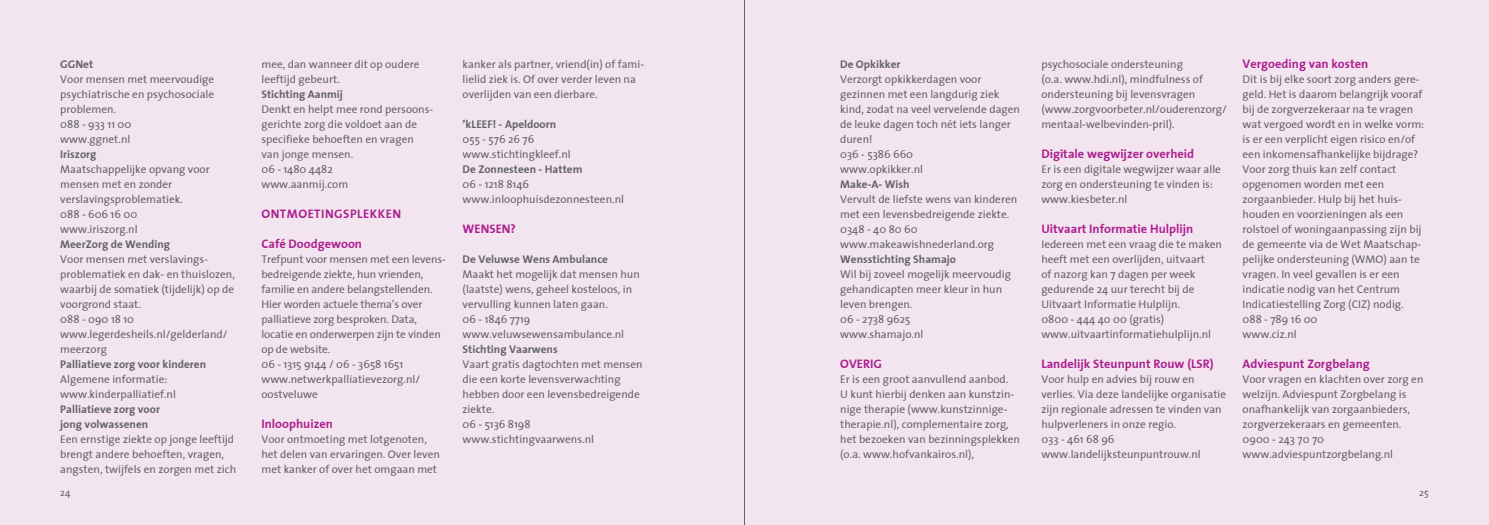
<style>
.page{position:relative;width:1489px;height:525px;background:#fff}
.page>*{position:absolute;margin:0;border:0;box-sizing:border-box;transform-origin:0 0}
.plat_adressen{font:700 12.5px "The Sans";color:#ab208e}
.tussenkopje_met_stip{font:700 12.5px "The Sans";color:#ab208e}
.kopje{font:700 12.5px "The Sans";letter-spacing:.04em;color:#ab208e}
.tabel_lijn{font:11.25px/15px "The Sans";color:#636366}
.plat_adressen-2{font:11.25px/15px "The Sans";color:#636366}
.tabel_lijn-2{font:700 11.25px/15px "The Sans";color:#636366}
.plat_adressen-3{font:700 11.25px "The Sans";color:#636366}
.t1{font:10px "The Sans";color:#636366}
.s1{font-weight:700}
</style>
<div class="page">
<div style="left:744px;top:0;width:744px;height:524px;background:#f3e5f0"></div>
<div style="left:0;top:0;width:744px;height:524px;background:#f3e5f0"></div>
<hr style="left:744px;top:0;width:1px;height:524px;background:#636366">
<p class="tabel_lijn-2" style="left:60px;top:56px;width:35px">GGNet</p>
<p class="plat_adressen-2" style="left:60px;top:71px;width:155px;text-align:justify">Voor mensen met meervoudige psychiatrische en psychosociale problemen.</p>
<p class="plat_adressen-2" style="left:60px;top:116px;width:73px">088 - 933 11 00</p>
<p class="plat_adressen-2" style="left:60px;top:131px;width:72px">www.ggnet.nl</p>
<p class="tabel_lijn-2" style="left:60px;top:146px;width:38px">Iriszorg</p>
<p class="plat_adressen-2" style="left:60px;top:161px;width:151px">Maatschappelijke opvang voor mensen met en zonder verslavingsproblematiek.</p>
<p class="plat_adressen-2" style="left:60px;top:206px;width:78px">088 - 606 16 00</p>
<p class="plat_adressen-2" style="left:60px;top:221px;width:79px">www.iriszorg.nl</p>
<p class="tabel_lijn-2" style="left:60px;top:236px;width:111px">MeerZorg de Wending</p>
<p class="plat_adressen-2" style="left:60px;top:251px;width:176px">Voor mensen met verslavings&shy;problematiek en dak- en thuislozen, waarbij de somatiek (tijdelijk) op de voorgrond staat.</p>
<p class="plat_adressen-2" style="left:60px;top:311px;width:75px">088 - 090 18 10</p>
<p class="plat_adressen-2" style="left:60px;top:326px;width:169px">www.legerdesheils.nl/gelderland/ meerzorg</p>
<p class="tabel_lijn-2" style="left:60px;top:356px;width:147px">Palliatieve zorg voor kinderen</p>
<p class="tabel_lijn" style="left:60px;top:371px;width:108px">Algemene informatie:</p>
<p class="tabel_lijn" style="left:60px;top:386px;width:117px">www.kinderpalliatief.nl</p>
<p class="tabel_lijn-2" style="left:60px;top:401px;width:101px">Palliatieve zorg voor jong volwassenen</p>
<p class="tabel_lijn" style="left:60px;top:431px;width:177px">Een ernstige ziekte op jonge leeftijd brengt andere behoeften, vragen, angsten, twijfels en zorgen met zich</p>
<p class="tabel_lijn" style="left:261px;top:56px;width:159px">mee, dan wanneer dit op oudere leeftijd gebeurt.</p>
<p class="tabel_lijn-2" style="left:261px;top:86px;width:83px">Stichting Aanmij</p>
<p class="tabel_lijn" style="left:261px;top:101px;width:173px">Denkt en helpt mee rond persoons&shy;gerichte zorg die voldoet aan de specifieke behoeften en vragen van jonge mensen.</p>
<p class="tabel_lijn" style="left:261px;top:161px;width:73px">06 - 1480 4482</p>
<p class="tabel_lijn" style="left:261px;top:176px;width:88px">www.aanmij.com</p>
<p class="kopje" style="left:261px;top:203px;width:141px">ONTMOETINGSPLEKKEN</p>
<p class="plat_adressen" style="left:261px;top:233px;width:102px">Café Doodgewoon</p>
<p class="tabel_lijn" style="left:261px;top:251px;width:185px">Trefpunt voor mensen met een levens&shy;bedreigende ziekte, hun vrienden, familie en andere belangstellenden.<br>Hier worden actuele thema’s over palliatieve zorg besproken. Data, locatie en onderwerpen zijn te vinden op de website.</p>
<p class="tabel_lijn" style="left:261px;top:356px;width:143px">06 - 1315 9144 / 06 - 3658 1651</p>
<p class="tabel_lijn" style="left:261px;top:371px;width:160px">www.netwerkpalliatievezorg.nl/</p>
<p class="tabel_lijn" style="left:261px;top:386px;width:58px">oostveluwe</p>
<p class="plat_adressen" style="left:261px;top:413px;width:73px">Inloophuizen</p>
<p class="tabel_lijn" style="left:261px;top:431px;width:180px">Voor ontmoeting met lotgenoten, het delen van ervaringen. Over leven met kanker of over het omgaan met</p>
<p class="tabel_lijn" style="left:462px;top:56px;width:183px">kanker als partner, vriend(in) of fami&shy;lielid ziek is. Of over verder leven na overlijden van een dierbare.</p>
<p class="plat_adressen-3" style="left:462px;top:114px;width:95px">’kLEEF! - Apeldoorn</p>
<p class="plat_adressen-2" style="left:462px;top:131px;width:73px">055 - 576 26 76</p>
<p class="plat_adressen-2" style="left:462px;top:146px;width:110px">www.stichtingkleef.nl</p>
<p class="tabel_lijn-2" style="left:462px;top:161px;width:121px">De Zonnesteen - Hattem</p>
<p class="tabel_lijn" style="left:462px;top:176px;width:68px">06 - 1218 8146</p>
<p class="tabel_lijn" style="left:462px;top:191px;width:163px">www.inloophuisdezonnesteen.nl</p>
<p class="plat_adressen" style="left:462px;top:218px;width:55px">WENSEN?</p>
<p class="tabel_lijn-2" style="left:462px;top:251px;width:147px">De Veluwse Wens Ambulance</p>
<p class="tabel_lijn" style="left:462px;top:266px;width:179px">Maakt het mogelijk dat mensen hun (laatste) wens, geheel kosteloos, in vervulling kunnen laten gaan.</p>
<p class="tabel_lijn" style="left:462px;top:311px;width:69px">06 - 1846 7719</p>
<p class="tabel_lijn" style="left:462px;top:326px;width:163px">www.veluwsewensambulance.nl</p>
<p class="tabel_lijn-2" style="left:462px;top:341px;width:97px">Stichting Vaarwens</p>
<p class="tabel_lijn" style="left:462px;top:356px;width:181px">Vaart gratis dagtochten met mensen die een korte levensverwachting hebben door een levensbedreigende ziekte.</p>
<p class="tabel_lijn" style="left:462px;top:416px;width:70px">06 - 5136 8198</p>
<p class="tabel_lijn" style="left:462px;top:431px;width:133px">www.stichtingvaarwens.nl</p>
<p class="tabel_lijn-2" style="left:840px;top:56px;width:62px">De Opkikker</p>
<p class="tabel_lijn" style="left:840px;top:71px;width:181px">Verzorgt opkikkerdagen voor gezinnen met een langdurig ziek kind, zodat na veel vervelende dagen de leuke dagen toch nét iets langer duren!</p>
<p class="tabel_lijn" style="left:840px;top:146px;width:74px">036 - 5386 660</p>
<p class="tabel_lijn" style="left:840px;top:161px;width:84px">www.opkikker.nl<br><span class="s1">Make-A- Wish</span></p>
<p class="tabel_lijn" style="left:840px;top:191px;width:178px">Vervult de liefste wens van kinderen met een levensbedreigende ziekte.</p>
<p class="tabel_lijn" style="left:840px;top:221px;width:79px">0348 - 40 80 60</p>
<p class="tabel_lijn" style="left:840px;top:236px;width:155px">www.makeawishnederland.org</p>
<p class="tabel_lijn-2" style="left:840px;top:251px;width:117px">Wensstichting Shamajo</p>
<p class="tabel_lijn" style="left:840px;top:266px;width:172px">Wil bij zoveel mogelijk meervoudig gehandicapten meer kleur in hun leven brengen.</p>
<p class="tabel_lijn" style="left:840px;top:311px;width:72px">06 - 2738 9625</p>
<p class="tabel_lijn" style="left:840px;top:326px;width:85px">www.shamajo.nl</p>
<p class="plat_adressen" style="left:840px;top:353px;width:43px">OVERIG</p>
<p class="tabel_lijn" style="left:840px;top:371px;width:181px">Er is een groot aanvullend aanbod.<br>U kunt hierbij denken aan kunstzin&shy;nige therapie (www.kunstzinnige&shy;therapie.nl), complementaire zorg, het bezoeken van bezinningsplekken (o.a. www.hofvankairos.nl),</p>
<p class="tabel_lijn" style="left:1041px;top:56px;width:187px">psychosociale ondersteuning<br>(o.a. www.hdi.nl), mindfulness of ondersteuning bij levensvragen (www.zorgvoorbeter.nl/ouderenzorg/ mentaal-welbevinden-pril).</p>
<p class="plat_adressen" style="left:1041px;top:143px;width:154px">Digitale wegwijzer overheid</p>
<p class="plat_adressen-2" style="left:1041px;top:161px;width:181px">Er is een digitale wegwijzer waar alle zorg en ondersteuning te vinden is: www.kiesbeter.nl</p>
<p class="tussenkopje_met_stip" style="left:1041px;top:218px;width:153px">Uitvaart Informatie Hulplijn</p>
<p class="plat_adressen-2" style="left:1041px;top:236px;width:182px">Iedereen met een vraag die te maken heeft met een overlijden, uitvaart<br>of nazorg kan 7 dagen per week gedurende 24 uur terecht bij de<br>Uitvaart Informatie Hulplijn.</p>
<p class="plat_adressen-2" style="left:1041px;top:311px;width:124px">0800 - 444 40 00 (gratis)</p>
<p class="plat_adressen-2" style="left:1041px;top:326px;width:171px">www.uitvaartinformatiehulplijn.nl</p>
<p class="plat_adressen" style="left:1041px;top:353px;width:174px">Landelijk Steunpunt Rouw (LSR)</p>
<p class="tabel_lijn" style="left:1041px;top:371px;width:186px">Voor hulp en advies bij rouw en verlies. Via deze landelijke organisatie zijn regionale adressen te vinden van hulpverleners in onze regio.</p>
<p class="tabel_lijn" style="left:1041px;top:431px;width:75px">033 - 461 68 96</p>
<p class="tabel_lijn" style="left:1041px;top:446px;width:161px">www.landelijksteunpuntrouw.nl</p>
<p class="plat_adressen" style="left:1242px;top:53px;width:127px">Vergoeding van kosten</p>
<p class="tabel_lijn" style="left:1242px;top:71px;width:183px">Dit is bij elke soort zorg anders gere&shy;geld. Het is daarom belangrijk vooraf bij de zorgverzekeraar na te vragen wat vergoed wordt en in welke vorm: is er een verplicht eigen risico en/of een inkomensafhankelijke bijdrage?</p>
<p class="plat_adressen-2" style="left:1242px;top:161px;width:180px">Voor zorg thuis kan zelf contact opgenomen worden met een zorgaanbieder. Hulp bij het huis&shy;houden en voorzieningen als een rolstoel of woningaanpassing zijn bij de gemeente via de Wet Maatschap&shy;pelijke ondersteuning (WMO) aan te vragen. In veel gevallen is er een indicatie nodig van het Centrum Indicatiestelling Zorg (CIZ) nodig.</p>
<p class="tabel_lijn" style="left:1242px;top:311px;width:76px">088 - 789 16 00</p>
<p class="tabel_lijn" style="left:1242px;top:326px;width:56px">www.ciz.nl</p>
<p class="plat_adressen" style="left:1242px;top:353px;width:129px">Adviespunt Zorgbelang</p>
<p class="plat_adressen-2" style="left:1242px;top:371px;width:182px">Voor vragen en klachten over zorg en welzijn. Adviespunt Zorgbelang is onafhankelijk van zorgaanbieders, zorgverzekeraars en gemeenten.<br>0900 - 243 70 70</p>
<p class="plat_adressen-2" style="left:1242px;top:446px;width:152px">www.adviespuntzorgbelang.nl</p>
<p class="t1" style="left:60px;top:483px;width:12px">24</p>
<p class="t1" style="left:1418px;top:483px;width:11px">25</p>
</div>
